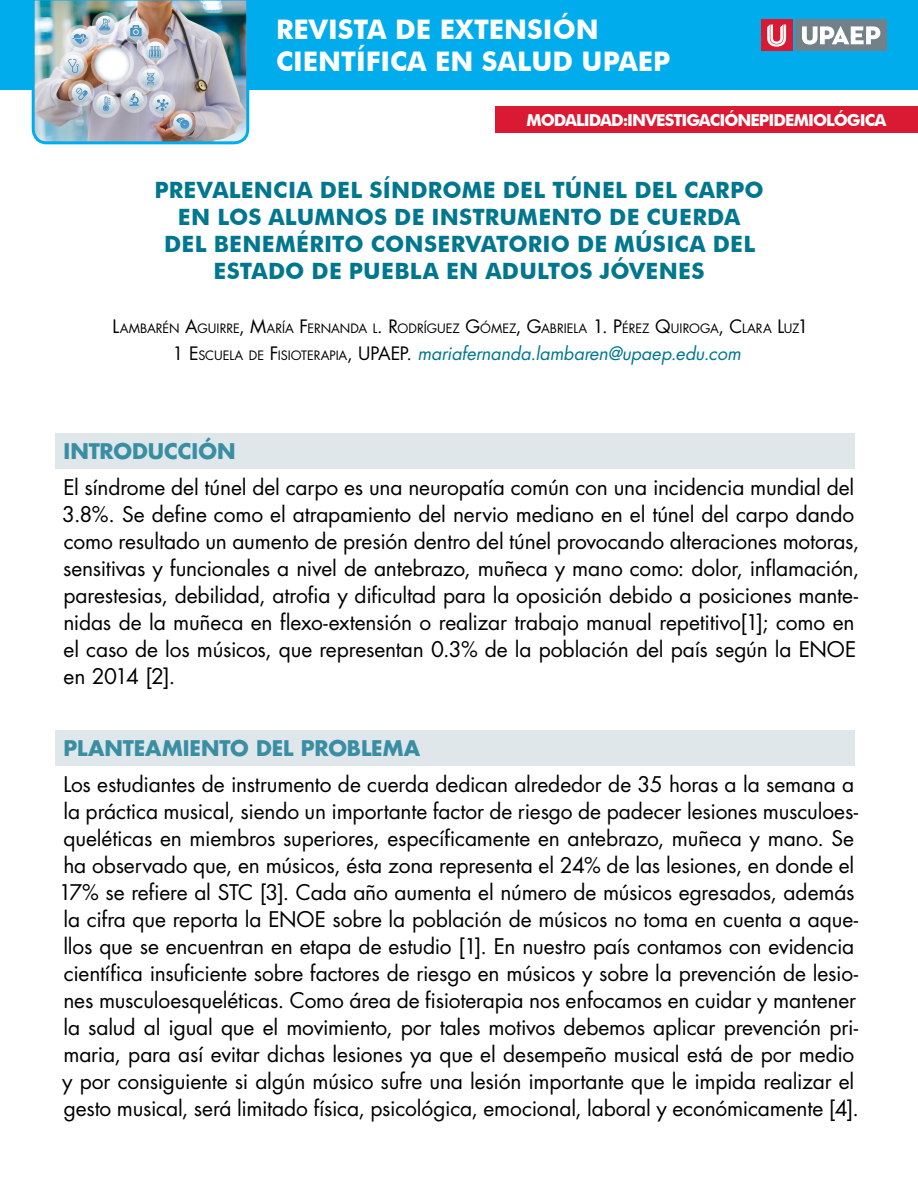
<style>
.page{position:relative;width:918px;height:1188px;background:#fff}
.page>*{position:absolute;margin:0;border:0;box-sizing:border-box;transform-origin:0 0}
.t1{font:700 27px/32.4px "Futura BT";color:#fff}
.título{font:700 22.5px/27px "Futura BT";letter-spacing:.01em;color:#00778e;text-align:center}
.cuerpo{font:21px/27px "Futura Std";letter-spacing:-.01em;color:#000}
.apartado{font:700 21px "Futura Std";letter-spacing:-.005em;color:#3a8ea3}
.autores{font:italic 18px "Futura Std";letter-spacing:-.005em;color:#00778e}
.t2{font:700 16.5px "Futura BT";color:#fff}
.autores-2{font:12.6px "Futura Std";letter-spacing:-.005em;color:#000}
.s1{font-size:18px}
.s2{font-style:normal;color:#000}
.s3{font-style:normal;font-size:12.6px;color:#000}
</style>
<div class="page">
<div style="left:0;top:0;width:918px;height:90px;background:#00aceb"></div>
<img style="left:31px;top:0;width:219px;height:145px">
<div style="left:796px;top:20px;width:91px;height:31px;background:#72808a"></div>
<svg style="left:802px;top:26px;width:78px;height:19px"></svg>
<div style="left:761px;top:20px;width:31px;height:31px;background:#da1a32"></div>
<svg style="left:767px;top:25px;width:19px;height:22px"></svg>
<div style="left:495px;top:106px;width:423px;height:27px;background:#da1a32"></div>
<div style="left:56px;top:433px;width:799px;height:36px;background:#e0e7eb"></div>
<div style="left:56px;top:730px;width:799px;height:36px;background:#e0e7eb"></div>
<p class="t1" style="left:276px;top:13px;width:396px">REVISTA DE EXTENSIÓN<br>CIENTÍFICA EN SALUD UPAEP</p>
<p class="t2" style="left:526px;top:110px;width:12px">MODALIDAD</p>
<p class="t2" style="left:623px;top:110px;width:15px">: INVESTIGACIÓN</p>
<p class="t2" style="left:750px;top:110px;width:11px">EPIDEMIOLÓGICA</p>
<p class="título" style="left:154px;top:176px;width:611px">PREVALENCIA DEL SÍNDROME DEL TÚNEL DEL CARPO EN LOS ALUMNOS DE INSTRUMENTO DE CUERDA DEL BENEMÉRITO CONSERVATORIO DE MÚSICA DEL ESTADO DE PUEBLA EN ADULTOS JÓVENES</p>
<p class="autores-2" style="left:112px;top:320px;width:18px"><span class="s1">L</span>AMBA</p>
<p class="autores-2" style="left:156px;top:320px;width:654px">RÉN <span class="s1">A</span>GUIRRE<span class="s1">, M</span>ARÍA <span class="s1">F</span>ERNANDA L<span class="s1">. R</span>ODRÍGUEZ <span class="s1">G</span>ÓMEZ<span class="s1">, G</span>ABRIELA <span class="s1">1. P</span>ÉREZ <span class="s1">Q</span>UIROGA<span class="s1">, C</span>LARA <span class="s1">L</span>UZ<span class="s1">1</span></p>
<p class="autores" style="left:173px;top:342px;width:570px"><span class="s2">1 E</span> <span class="s3">SCUELA DE</span> <span class="s2">F</span><span class="s3">ISIOTERAP IA</span><span class="s2">, U PAEP.</span> mariafernanda.lambaren@upaep.edu.com</p>
<p class="apartado" style="left:64px;top:437px;width:173px">INTRODUCCIÓN</p>
<p class="cuerpo" style="left:62px;top:474px;width:799px">El síndrome del túnel del carpo es una neuropatía común con una incidencia mundial del 3.8%. Se define como el atrapamiento del nervio mediano en el túnel del carpo dando como resultado un aumento de presión dentro del túnel provocando alteraciones motoras, sensitivas y funcionales a nivel de antebrazo, muñeca y mano como: dolor, inflamación, parestesias, debilidad, atrofia y dificultad para la oposición debido a posiciones mante&shy;nidas de la muñeca en flexo-extensión o realizar trabajo manual repetitivo[1]; como en el caso de los músicos, que representan 0.3% de la población del país según la ENOE en 2014 [2].</p>
<p class="apartado" style="left:64px;top:734px;width:358px">PLANTEAMIENTO DEL PROBLEMA</p>
<p class="cuerpo" style="left:59px;top:771px;width:801px">Los estudiantes de instrumento de cuerda dedican alrededor de 35 horas a la semana a la práctica musical, siendo un importante factor de riesgo de padecer lesiones musculoes&shy;queléticas en miembros superiores, específicamente en antebrazo, muñeca y mano. Se ha observado que, en músicos, ésta zona representa el 24% de las lesiones, en donde el 17% se refiere al STC [3]. Cada año aumenta el número de músicos egresados, además la cifra que reporta la ENOE sobre la población de músicos no toma en cuenta a aque&shy;llos que se encuentran en etapa de estudio [1]. En nuestro país contamos con evidencia científica insuficiente sobre factores de riesgo en músicos y sobre la prevención de lesio&shy;nes musculoesqueléticas. Como área de fisioterapia nos enfocamos en cuidar y mantener la salud al igual que el movimiento, por tales motivos debemos aplicar prevención pri&shy;maria, para así evitar dichas lesiones ya que el desempeño musical está de por medio y por consiguiente si algún músico sufre una lesión importante que le impida realizar el gesto musical, será limitado física, psicológica, emocional, laboral y económicamente [4].</p>
</div>
